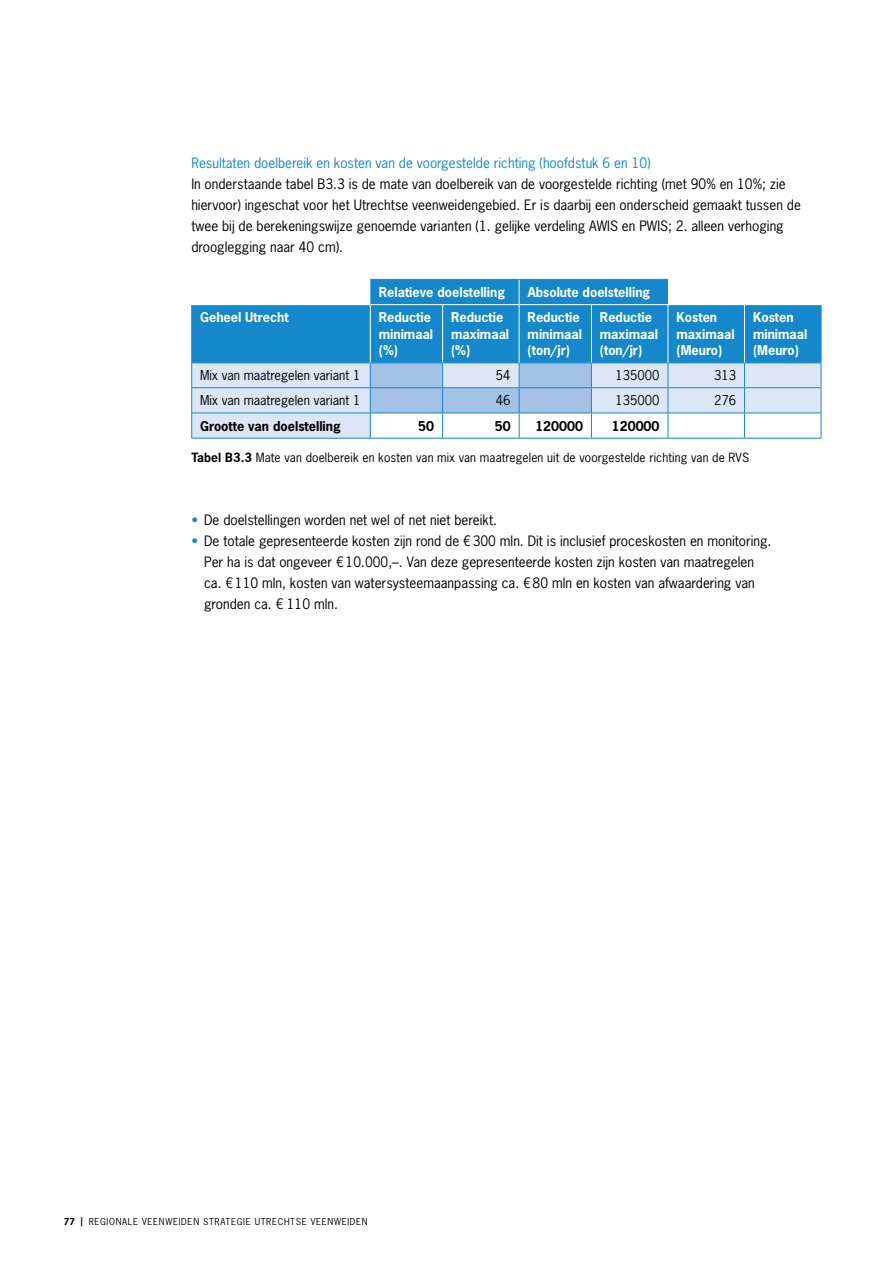
<style>
.page{position:relative;width:893px;height:1263px;background:#fff}
.page>*{position:absolute;margin:0;border:0;box-sizing:border-box;transform-origin:0 0}
.t1{font:13.5px/21px "News Gothic Std";color:#000}
.t2{font:13.5px "News Gothic Std";color:#1488ca}
.t3{font:700 12.75px/16.5px "News Gothic Std";color:#fff}
.t4{font:12.75px "News Gothic Std";color:#000}
.t5{font:700 12.75px "News Gothic Std";color:#000}
.t6{font:12px "News Gothic Std";letter-spacing:.01em;color:#000}
.t7{font:9px "News Gothic Std";letter-spacing:.075em;color:#000}
.s1{font-weight:700}
.s2{color:#1488ca}
</style>
<div class="page">
<svg style="left:192px;top:280px;width:629px;height:82px;fill:#1488ca"></svg>
<hr style="left:370px;top:279px;width:73px;height:1px;background:#1488ca">
<hr style="left:443px;top:279px;width:76px;height:1px;background:#1488ca">
<hr style="left:519px;top:279px;width:72px;height:1px;background:#1488ca">
<hr style="left:591px;top:279px;width:77px;height:1px;background:#1488ca">
<hr style="left:191px;top:305px;width:1px;height:57px;background:#1488ca">
<hr style="left:821px;top:305px;width:1px;height:57px;background:#1488ca">
<hr style="left:191px;top:362px;width:179px;height:1px;background:#1488ca">
<hr style="left:370px;top:362px;width:73px;height:1px;background:#1488ca">
<hr style="left:443px;top:362px;width:76px;height:1px;background:#1488ca">
<hr style="left:519px;top:362px;width:72px;height:1px;background:#1488ca">
<hr style="left:591px;top:362px;width:77px;height:1px;background:#1488ca">
<hr style="left:668px;top:362px;width:76px;height:1px;background:#1488ca">
<hr style="left:744px;top:362px;width:77px;height:1px;background:#1488ca">
<svg style="left:191px;top:363px;width:631px;height:75px"></svg>
<hr style="left:191px;top:438px;width:179px;height:1px;background:#1488ca">
<hr style="left:370px;top:438px;width:73px;height:1px;background:#1488ca">
<hr style="left:443px;top:438px;width:76px;height:1px;background:#1488ca">
<hr style="left:519px;top:438px;width:72px;height:1px;background:#1488ca">
<hr style="left:591px;top:438px;width:77px;height:1px;background:#1488ca">
<hr style="left:668px;top:438px;width:76px;height:1px;background:#1488ca">
<hr style="left:744px;top:438px;width:77px;height:1px;background:#1488ca">
<hr style="left:191px;top:304px;width:179px;height:1px;background:#fff">
<hr style="left:370px;top:304px;width:73px;height:1px;background:#fff">
<hr style="left:443px;top:304px;width:76px;height:1px;background:#fff">
<hr style="left:519px;top:304px;width:72px;height:1px;background:#fff">
<hr style="left:591px;top:304px;width:77px;height:1px;background:#fff">
<hr style="left:668px;top:304px;width:76px;height:1px;background:#fff">
<hr style="left:744px;top:304px;width:77px;height:1px;background:#fff">
<hr style="left:370px;top:305px;width:1px;height:57px;background:#fff">
<hr style="left:442px;top:305px;width:1px;height:57px;background:#fff">
<hr style="left:519px;top:305px;width:1px;height:57px;background:#fff">
<hr style="left:591px;top:305px;width:1px;height:57px;background:#fff">
<hr style="left:668px;top:305px;width:1px;height:57px;background:#fff">
<hr style="left:744px;top:305px;width:1px;height:57px;background:#fff">
<svg style="left:519px;top:280px;width:1px;height:24px"></svg>
<p class="t2" style="left:191px;top:154px;width:461px">Resultaten doelbereik en kosten van de voorgestelde richting (hoofdstuk 6 en 10)</p>
<p class="t1" style="left:191px;top:173px;width:611px">In onderstaande tabel B3.3 is de mate van doelbereik van de voorgestelde richting (met 90% en 10%; zie hiervoor) ingeschat voor het Utrechtse veenweidengebied. Er is daarbij een onderscheid gemaakt tussen de twee bij de berekeningswijze genoemde varianten (1. gelijke verdeling AWIS en PWIS; 2. alleen verhoging drooglegging naar 40 cm).</p>
<p class="t3" style="left:379px;top:284px;width:128px">Relatieve doelstelling</p>
<p class="t3" style="left:528px;top:284px;width:124px">Absolute doelstelling</p>
<p class="t3" style="left:200px;top:309px;width:90px">Geheel Utrecht</p>
<p class="t3" style="left:379px;top:309px;width:56px">Reductie minimaal (%)</p>
<p class="t3" style="left:451px;top:309px;width:60px">Reductie maximaal (%)</p>
<p class="t3" style="left:528px;top:309px;width:56px">Reductie minimaal (ton/jr)</p>
<p class="t3" style="left:600px;top:309px;width:60px">Reductie maximaal (ton/jr)</p>
<p class="t3" style="left:676px;top:309px;width:60px">Kosten maximaal (Meuro)</p>
<p class="t3" style="left:753px;top:309px;width:56px">Kosten minimaal (Meuro)</p>
<p class="t4" style="left:200px;top:367px;width:162px">Mix van maatregelen variant 1</p>
<p class="t4" style="left:496px;top:367px;width:16px">54</p>
<p class="t4" style="left:615px;top:367px;width:46px">135000</p>
<p class="t4" style="left:714px;top:367px;width:24px">313</p>
<p class="t4" style="left:200px;top:392px;width:162px">Mix van maatregelen variant 1</p>
<p class="t4" style="left:496px;top:392px;width:16px">46</p>
<p class="t4" style="left:615px;top:392px;width:46px">135000</p>
<p class="t4" style="left:714px;top:392px;width:24px">276</p>
<p class="t5" style="left:200px;top:417px;width:142px">Grootte van doelstelling</p>
<p class="t5" style="left:418px;top:417px;width:17px">50</p>
<p class="t5" style="left:495px;top:417px;width:17px">50</p>
<p class="t5" style="left:535px;top:417px;width:49px">120000</p>
<p class="t5" style="left:612px;top:417px;width:49px">120000</p>
<p class="t6" style="left:191px;top:450px;width:559px"><span class="s1">Tabel B3.3</span> Mate van doelbereik en kosten van mix van maatregelen uit de voorgestelde richting van de RVS</p>
<p class="t1" style="left:191px;top:509px;width:307px"><span class="s2">•</span> De doelstellingen worden net wel of net niet bereikt.</p>
<p class="t1" style="left:204px;top:530px;width:569px;text-indent:-13px"><span class="s2">•</span> De totale gepresenteerde kosten zijn rond de €300 mln. Dit is inclusief proceskosten en monitoring.<br>Per ha is dat ongeveer €10.000,–. Van deze gepresenteerde kosten zijn kosten van maatregelen ca. €110 mln, kosten van watersysteemaanpassing ca. €80 mln en kosten van afwaardering van gronden ca. € 110 mln.</p>
<p class="t7" style="left:64px;top:1215px;width:305px"><span class="s1">77 |</span> REGIONALE VEENWEIDEN STRATEGIE UTRECHTSE VEENWEIDEN</p>
</div>
